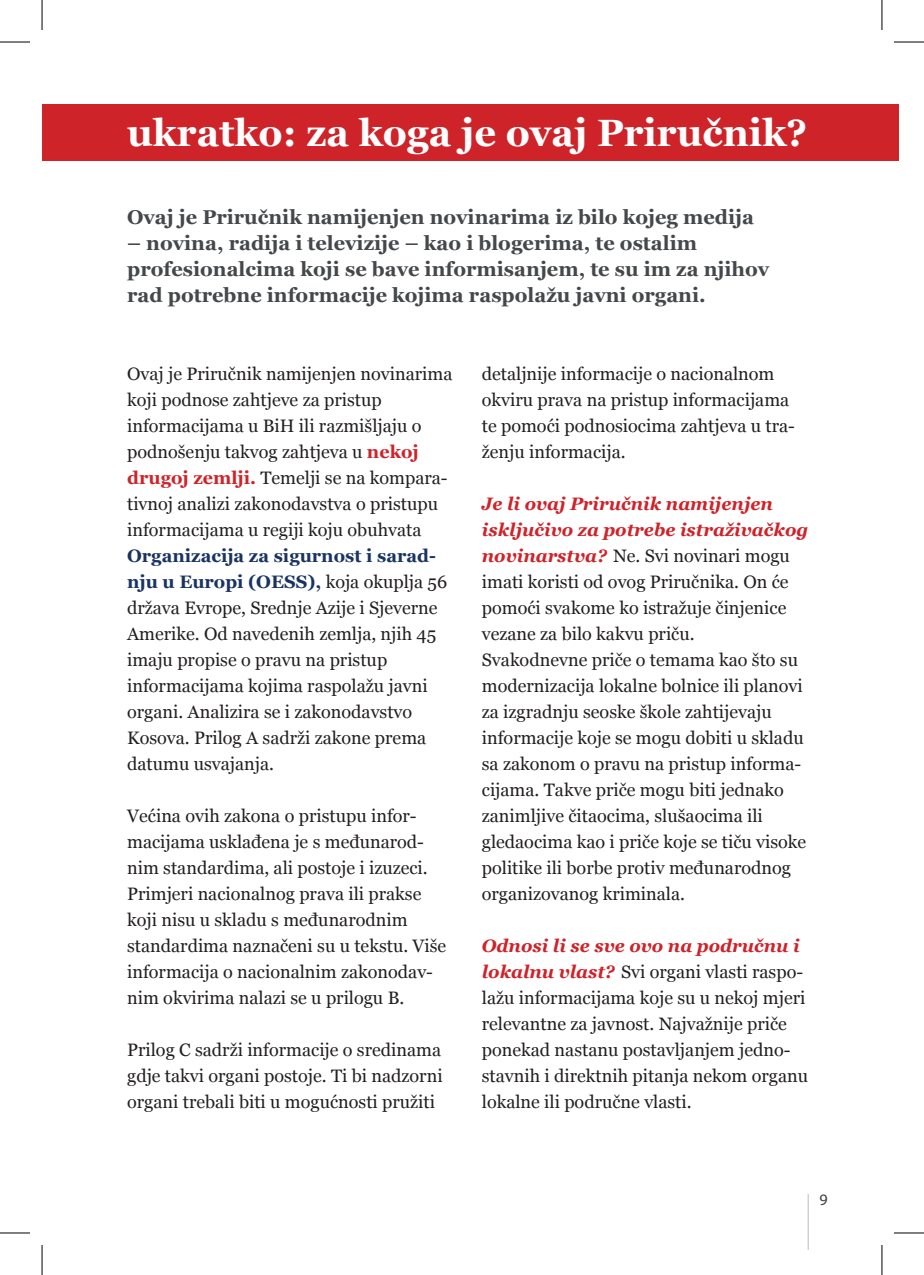
<style>
.page{position:relative;width:924px;height:1275px;background:#fff}
.page>*{position:absolute;margin:0;border:0;box-sizing:border-box;transform-origin:0 0}
.t1{font:700 38px "Georgia";color:#fff}
.t2{font:700 20px/26px "Georgia";color:#45484b}
.t3{font:18px/26px "Georgia";color:#231f20}
.t4{font:16px "Myriad Pro";color:#3e3e3f}
.s1{font-weight:700;color:#cf232a}
.s2{font-weight:700;color:#1a3361}
.s3{font-weight:700;font-style:italic;color:#cf232a}
</style>
<div class="page">
<hr style="left:807px;top:1194px;width:1px;height:56px;background:#bcbdc0">
<div style="left:42px;top:104px;width:856px;height:57px;background:#cf232a"></div>
<hr style="left:0;top:42px;width:30px;height:1px;background:#000">
<hr style="left:893px;top:42px;width:30px;height:1px;background:#000">
<hr style="left:0;top:1232px;width:30px;height:1px;background:#000">
<hr style="left:893px;top:1232px;width:30px;height:1px;background:#000">
<hr style="left:42px;top:0;width:1px;height:30px;background:#000">
<hr style="left:42px;top:1245px;width:1px;height:30px;background:#000">
<hr style="left:881px;top:0;width:1px;height:30px;background:#000">
<hr style="left:881px;top:1245px;width:1px;height:30px;background:#000">
<h1 class="t1" style="left:127px;top:111px;width:681px">ukratko: za koga je ovaj Priručnik?</h1>
<p class="t2" style="left:127px;top:204px;width:628px">Ovaj je Priručnik namijenjen novinarima iz bilo kojeg medija</p>
<p class="t2" style="left:127px;top:230px;width:643px">– novina, radija i televizije – kao i blogerima, te ostalim profesionalcima koji se bave informisanjem, te su im za njihov rad potrebne informacije kojima raspolažu javni organi.</p>
<p class="t3" style="left:127px;top:361px;width:326px">Ovaj je Priručnik namijenjen novinarima koji podnose zahtjeve za pristup informacijama u BiH ili razmišljaju o podnošenju takvog zahtjeva u <span class="s1">nekoj drugoj zemlji.</span> Temelji se na kompara&shy;tivnoj analizi zakonodavstva o pristupu informacijama u regiji koju obuhvata</p>
<p class="t3" style="left:127px;top:543px;width:321px"><span class="s2">Organizacija za sigurnost i sarad&shy;nju u Europi (OESS),</span> koja okuplja 56 država Evrope, Srednje Azije i Sjeverne Amerike. Od navedenih zemlja, njih 45 imaju propise o pravu na pristup informacijama kojima raspolažu javni organi. Analizira se i zakonodavstvo Kosova. Prilog A sadrži zakone prema datumu usvajanja.</p>
<p class="t3" style="left:127px;top:803px;width:320px">Većina ovih zakona o pristupu infor&shy;macijama usklađena je s međunarod&shy;nim standardima, ali postoje i izuzeci.<br>Primjeri nacionalnog prava ili prakse koji nisu u skladu s međunarodnim standardima naznačeni su u tekstu. Više informacija o nacionalnim zakonodav&shy;nim okvirima nalazi se u prilogu B.</p>
<p class="t3" style="left:127px;top:1037px;width:317px;text-align:justify">Prilog C sadrži informacije o sredinama gdje takvi organi postoje. Ti bi nadzorni organi trebali biti u mogućnosti pružiti</p>
<p class="t3" style="left:481px;top:361px;width:314px">detaljnije informacije o nacionalnom okviru prava na pristup informacijama te pomoći podnosiocima zahtjeva u tra&shy;ženju informacija.</p>
<p class="t3" style="left:481px;top:491px;width:327px"><span class="s3">Je li ovaj Priručnik namijenjen isključivo za potrebe istraživačkog novinarstva?</span> Ne. Svi novinari mogu imati koristi od ovog Priručnika. On će pomoći svakome ko istražuje činjenice vezane za bilo kakvu priču.<br>Svakodnevne priče o temama kao što su modernizacija lokalne bolnice ili planovi za izgradnju seoske škole zahtijevaju informacije koje se mogu dobiti u skladu sa zakonom o pravu na pristup informa&shy;cijama. Takve priče mogu biti jednako zanimljive čitaocima, slušaocima ili gledaocima kao i priče koje se tiču visoke politike ili borbe protiv međunarodnog organizovanog kriminala.</p>
<p class="t3" style="left:481px;top:932px;width:327px"><span class="s3">Odnosi li se sve ovo na područnu i lokalnu vlast?</span> Svi organi vlasti raspo&shy;lažu informacijama koje su u nekoj mjeri relevantne za javnost. Najvažnije priče ponekad nastanu postavljanjem jedno&shy;stavnih i direktnih pitanja nekom organu lokalne ili područne vlasti.</p>
<p class="t4" style="left:819px;top:1189px;width:10px">9</p>
</div>
